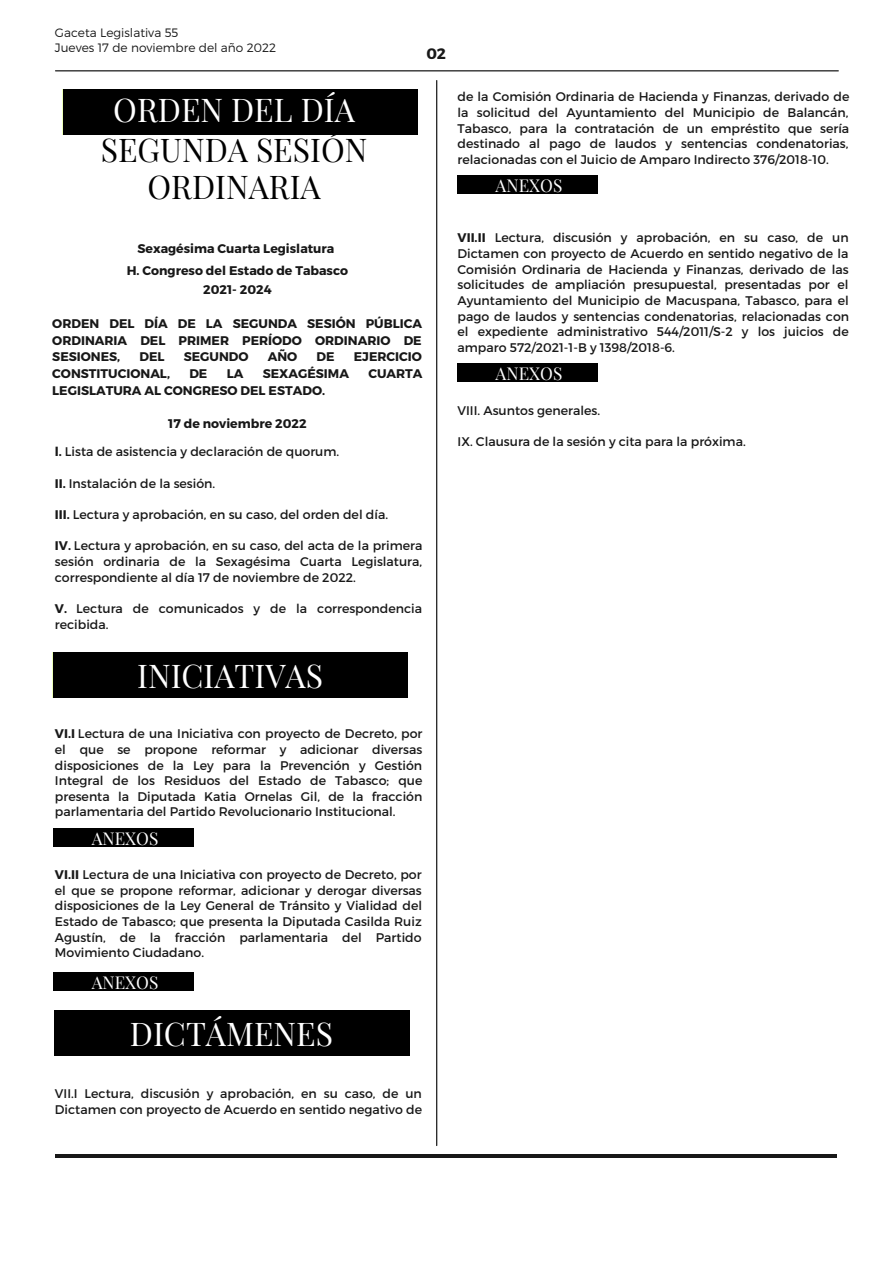
<style>
.page{position:relative;width:893px;height:1264px;background:#fff}
.page>*{position:absolute;margin:0;border:0;box-sizing:border-box;transform-origin:0 0}
.t1{font:32.1px "Playfair Display";color:#fff}
.t2{font:32.1px/37px "Playfair Display";color:#000;text-align:center}
.t3{font:17.25px "Playfair Display";color:#fff}
.t4{font:700 15.15px "Montserrat";color:#181818}
.t5{font:12.45px/15.6px "Montserrat";color:#181818;text-align:justify}
.t6{font:700 12.45px/16.6px "Montserrat";color:#181818;text-align:center}
.t7{font:300 12.15px/15.1px "Montserrat";color:#181818}
.s1{font-weight:700}
</style>
<div class="page">
<hr style="left:436px;top:80px;width:1px;height:1065px;background:#000">
<hr style="left:55px;top:1154px;width:782px;height:3px;background:#181818">
<div style="left:63px;top:90px;width:354px;height:45px;background:#000"></div>
<hr style="left:55px;top:70px;width:783px;height:1px;background:#000">
<div style="left:53px;top:652px;width:354px;height:45px;background:#000"></div>
<div style="left:54px;top:1010px;width:355px;height:45px;background:#000"></div>
<div style="left:54px;top:828px;width:139px;height:18px;background:#000"></div>
<div style="left:54px;top:972px;width:139px;height:18px;background:#000"></div>
<div style="left:457px;top:176px;width:140px;height:18px;background:#000"></div>
<div style="left:457px;top:363px;width:140px;height:18px;background:#000"></div>
<p class="t7" style="left:55px;top:25px;width:223px">Gaceta Legislativa 55<br>Jueves 17 de noviembre del año 2022</p>
<h1 class="t1" style="left:113px;top:87px;width:243px">ORDEN DEL DÍA</h1>
<h1 class="t2" style="left:101px;top:130px;width:268px">SEGUNDA SESIÓN<br>ORDINARIA</h1>
<p class="t4" style="left:426px;top:43px;width:21px">02</p>
<p class="t5" style="left:457px;top:89px;width:393px">de la Comisión Ordinaria de Hacienda y Finanzas, derivado de la solicitud del Ayuntamiento del Municipio de Balancán, Tabasco, para la contratación de un empréstito que sería destinado al pago de laudos y sentencias condenatorias, relacionadas con el Juicio de Amparo Indirecto 376/2018-10.</p>
<h2 class="t3" style="left:495px;top:174px;width:68px">ANEXOS</h2>
<p class="t6" style="left:127px;top:237px;width:223px;line-height:21.9px">Sexagésima Cuarta Legislatura<br>H. Congreso del Estado de Tabasco</p>
<p class="t6" style="left:203px;top:281px;width:70px">2021- 2024</p>
<p class="t6" style="left:52px;top:314px;width:371px;text-align:justify">ORDEN DEL DÍA DE LA SEGUNDA SESIÓN PÚBLICA ORDINARIA DEL PRIMER PERÍODO ORDINARIO DE SESIONES,</p>
<p class="t6" style="left:139px;top:348px;width:27px">DEL</p>
<p class="t6" style="left:184px;top:348px;width:66px">SEGUNDO</p>
<p class="t6" style="left:268px;top:348px;width:31px">AÑO</p>
<p class="t6" style="left:316px;top:348px;width:20px">DE</p>
<p class="t6" style="left:354px;top:348px;width:70px">EJERCICIO</p>
<p class="t6" style="left:52px;top:364px;width:119px">CONSTITUCIONAL,</p>
<p class="t6" style="left:189px;top:364px;width:20px">DE</p>
<p class="t6" style="left:227px;top:364px;width:18px">LA</p>
<p class="t6" style="left:263px;top:364px;width:88px">SEXAGÉSIMA</p>
<p class="t6" style="left:368px;top:364px;width:56px">CUARTA</p>
<p class="t6" style="left:52px;top:381px;width:274px">LEGISLATURA AL CONGRESO DEL ESTADO.</p>
<p class="t6" style="left:168px;top:415px;width:140px">17 de noviembre 2022</p>
<p class="t5" style="left:55px;top:443px;width:286px"><span class="s1">l.</span> Lista de asistencia y declaración de quorum.</p>
<p class="t5" style="left:55px;top:475px;width:162px"><span class="s1">II.</span> Instalación de la sesión.</p>
<p class="t5" style="left:55px;top:506px;width:334px"><span class="s1">III.</span> Lectura y aprobación, en su caso, del orden del día.</p>
<p class="t5" style="left:55px;top:537px;width:369px"><span class="s1">IV.</span> Lectura y aprobación, en su caso, del acta de la primera sesión ordinaria de la Sexagésima Cuarta Legislatura, correspondiente al día 17 de noviembre de 2022.</p>
<p class="t5" style="left:55px;top:600px;width:368px"><span class="s1">V.</span> Lectura de comunicados y de la correspondencia recibida.</p>
<p class="t5" style="left:457px;top:229px;width:393px"><span class="s1">VII.II</span> Lectura, discusión y aprobación, en su caso, de un Dictamen con proyecto de Acuerdo en sentido negativo de la Comisión Ordinaria de Hacienda y Finanzas, derivado de las solicitudes de ampliación presupuestal, presentadas por el Ayuntamiento del Municipio de Macuspana, Tabasco, para el pago de laudos y sentencias condenatorias, relacionadas con el expediente administrativo 544/2011/S-2 y los juicios de amparo 572/2021-1-B y 1398/2018-6.</p>
<h2 class="t3" style="left:495px;top:361px;width:68px">ANEXOS</h2>
<p class="t5" style="left:457px;top:402px;width:144px">VIII. Asuntos generales.</p>
<p class="t5" style="left:457px;top:433px;width:290px">IX. Clausura de la sesión y cita para la próxima.</p>
<h1 class="t1" style="left:137px;top:653px;width:187px">INICIATIVAS</h1>
<p class="t5" style="left:55px;top:725px;width:369px"><span class="s1">VI.I</span> Lectura de una Iniciativa con proyecto de Decreto, por el que se propone reformar y adicionar diversas disposiciones de la Ley para la Prevención y Gestión Integral de los Residuos del Estado de Tabasco; que presenta la Diputada Katia Ornelas Gil, de la fracción parlamentaria del Partido Revolucionario Institucional.</p>
<h2 class="t3" style="left:92px;top:826px;width:68px">ANEXOS</h2>
<p class="t5" style="left:55px;top:866px;width:368px"><span class="s1">VI.II</span> Lectura de una Iniciativa con proyecto de Decreto, por el que se propone reformar, adicionar y derogar diversas disposiciones de la Ley General de Tránsito y Vialidad del Estado de Tabasco; que presenta la Diputada Casilda Ruiz Agustín, de la fracción parlamentaria del Partido Movimiento Ciudadano.</p>
<h2 class="t3" style="left:92px;top:969px;width:68px">ANEXOS</h2>
<h1 class="t1" style="left:130px;top:1011px;width:204px">DICTÁMENES</h1>
<p class="t5" style="left:55px;top:1085px;width:369px">VII.I Lectura, discusión y aprobación, en su caso, de un<br>Dictamen con proyecto de Acuerdo en sentido negativo de</p>
</div>
